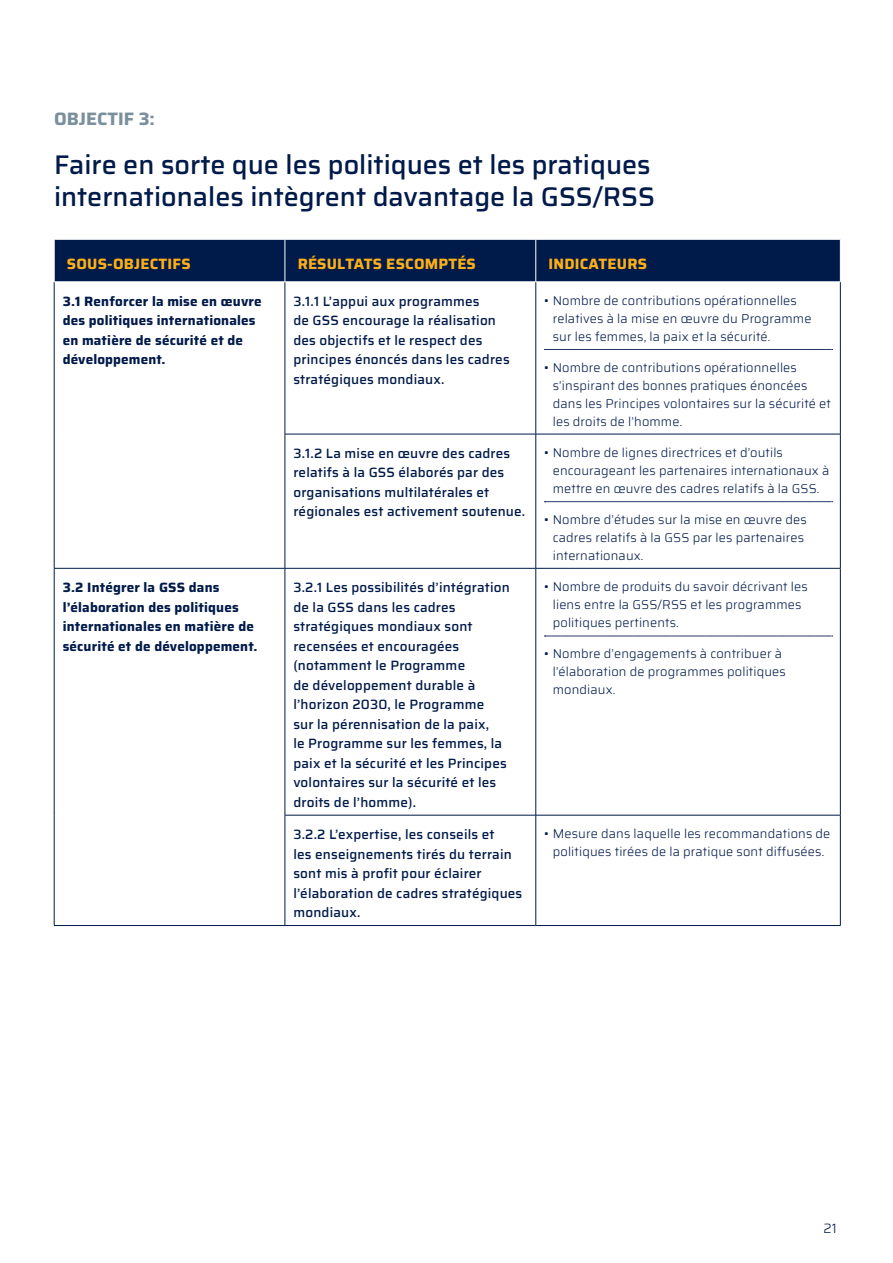
<style>
.page{position:relative;width:893px;height:1263px;background:#fff}
.page>*{position:absolute;margin:0;border:0;box-sizing:border-box;transform-origin:0 0}
.t1{font:500 27px/32.4px "Saira";color:#001a49}
.t2{font:700 18px "Saira";color:#7b909d}
.t3{font:700 15px "Saira";letter-spacing:.015em;color:#fcaf17}
.t4{font:500 13.5px/19.5px "Saira";letter-spacing:.01em;color:#001a49}
.t5{font:700 13.5px/19.5px "Saira";letter-spacing:.015em;color:#001a49}
.t6{font:300 13.5px "Saira";color:#001a49}
.t7{font:300 12.75px/18px "Saira";letter-spacing:.01em;color:#001a49}
</style>
<div class="page">
<div style="left:55px;top:240px;width:785px;height:42px;background:#001a49"></div>
<hr style="left:54px;top:282px;width:1px;height:152px;background:#001a49">
<hr style="left:285px;top:282px;width:1px;height:152px;background:#001a49">
<hr style="left:535px;top:282px;width:1px;height:152px;background:#001a49">
<hr style="left:840px;top:282px;width:1px;height:152px;background:#001a49">
<hr style="left:54px;top:434px;width:1px;height:134px;background:#001a49">
<hr style="left:285px;top:434px;width:251px;height:1px;background:#001a49">
<hr style="left:285px;top:434px;width:1px;height:134px;background:#001a49">
<hr style="left:536px;top:434px;width:304px;height:1px;background:#001a49">
<hr style="left:535px;top:434px;width:1px;height:134px;background:#001a49">
<hr style="left:840px;top:434px;width:1px;height:134px;background:#001a49">
<hr style="left:54px;top:568px;width:231px;height:1px;background:#001a49">
<hr style="left:54px;top:568px;width:1px;height:247px;background:#001a49">
<hr style="left:285px;top:568px;width:251px;height:1px;background:#001a49">
<hr style="left:285px;top:568px;width:1px;height:247px;background:#001a49">
<hr style="left:536px;top:568px;width:304px;height:1px;background:#001a49">
<hr style="left:535px;top:568px;width:1px;height:247px;background:#001a49">
<hr style="left:840px;top:568px;width:1px;height:247px;background:#001a49">
<hr style="left:54px;top:815px;width:1px;height:110px;background:#001a49">
<hr style="left:285px;top:815px;width:251px;height:1px;background:#001a49">
<hr style="left:285px;top:815px;width:1px;height:110px;background:#001a49">
<hr style="left:536px;top:815px;width:304px;height:1px;background:#001a49">
<hr style="left:535px;top:815px;width:1px;height:110px;background:#001a49">
<hr style="left:840px;top:815px;width:1px;height:110px;background:#001a49">
<hr style="left:54px;top:925px;width:231px;height:1px;background:#001a49">
<hr style="left:285px;top:925px;width:251px;height:1px;background:#001a49">
<hr style="left:536px;top:925px;width:304px;height:1px;background:#001a49">
<hr style="left:285px;top:239px;width:1px;height:43px;background:#fff">
<hr style="left:535px;top:239px;width:1px;height:43px;background:#fff">
<hr style="left:54px;top:282px;width:231px;height:1px;background:#fff">
<hr style="left:285px;top:282px;width:251px;height:1px;background:#fff">
<svg style="left:544px;top:349px;width:289px;height:1px"></svg>
<svg style="left:544px;top:501px;width:289px;height:1px"></svg>
<svg style="left:544px;top:636px;width:289px;height:1px"></svg>
<h2 class="t2" style="left:54px;top:104px;width:103px">OBJECTIF 3:</h2>
<h1 class="t1" style="left:54px;top:148px;width:602px">Faire en sorte que les politiques et les pratiques internationales intègrent davantage la GSS/RSS</h1>
<p class="t3" style="left:67px;top:252px;width:125px">SOUS-OBJECTIFS</p>
<p class="t3" style="left:298px;top:252px;width:180px">RÉSULTATS ESCOMPTÉS</p>
<p class="t3" style="left:549px;top:252px;width:100px">INDICATEURS</p>
<p class="t5" style="left:63px;top:291px;width:200px">3.1 Renforcer la mise en œuvre des politiques internationales en matière de sécurité et de développement.</p>
<p class="t4" style="left:293px;top:291px;width:218px">3.1.1 L’appui aux programmes<br>de GSS encourage la réalisation des objectifs et le respect des principes énoncés dans les cadres stratégiques mondiaux.</p>
<p class="t7" style="left:553px;top:291px;width:260px;text-indent:-8px">• Nombre de contributions opérationnelles relatives à la mise en œuvre du Programme sur les femmes, la paix et la sécurité.</p>
<p class="t7" style="left:553px;top:358px;width:280px;text-indent:-8px">• Nombre de contributions opérationnelles s’inspirant des bonnes pratiques énoncées dans les Principes volontaires sur la sécurité et les droits de l’homme.</p>
<p class="t4" style="left:293px;top:443px;width:233px">3.1.2 La mise en œuvre des cadres relatifs à la GSS élaborés par des organisations multilatérales et régionales est activement soutenue.</p>
<p class="t7" style="left:553px;top:443px;width:278px;text-indent:-8px">• Nombre de lignes directrices et d’outils encourageant les partenaires internationaux à mettre en œuvre des cadres relatifs à la GSS.</p>
<p class="t7" style="left:553px;top:510px;width:256px;text-indent:-8px">• Nombre d’études sur la mise en œuvre des cadres relatifs à la GSS par les partenaires internationaux.</p>
<p class="t5" style="left:63px;top:578px;width:196px">3.2 Intégrer la GSS dans l’élaboration des politiques internationales en matière de sécurité et de développement.</p>
<p class="t4" style="left:293px;top:577px;width:218px">3.2.1 Les possibilités d’intégration de la GSS dans les cadres stratégiques mondiaux sont recensées et encouragées (notamment le Programme<br>de développement durable à l’horizon 2030, le Programme<br>sur la pérennisation de la paix,<br>le Programme sur les femmes, la paix et la sécurité et les Principes volontaires sur la sécurité et les droits de l’homme).</p>
<p class="t7" style="left:553px;top:578px;width:257px;text-indent:-8px">• Nombre de produits du savoir décrivant les liens entre la GSS/RSS et les programmes politiques pertinents.</p>
<p class="t7" style="left:553px;top:644px;width:235px;text-indent:-8px">• Nombre d’engagements à contribuer à l’élaboration de programmes politiques mondiaux.</p>
<p class="t4" style="left:293px;top:824px;width:230px">3.2.2 L’expertise, les conseils et<br>les enseignements tirés du terrain sont mis à profit pour éclairer l’élaboration de cadres stratégiques mondiaux.</p>
<p class="t7" style="left:544px;top:824px;width:288px;text-align:center">• Mesure dans laquelle les recommandations de politiques tirées de la pratique sont diffusées.</p>
<p class="t6" style="left:824px;top:1218px;width:15px">21</p>
</div>
